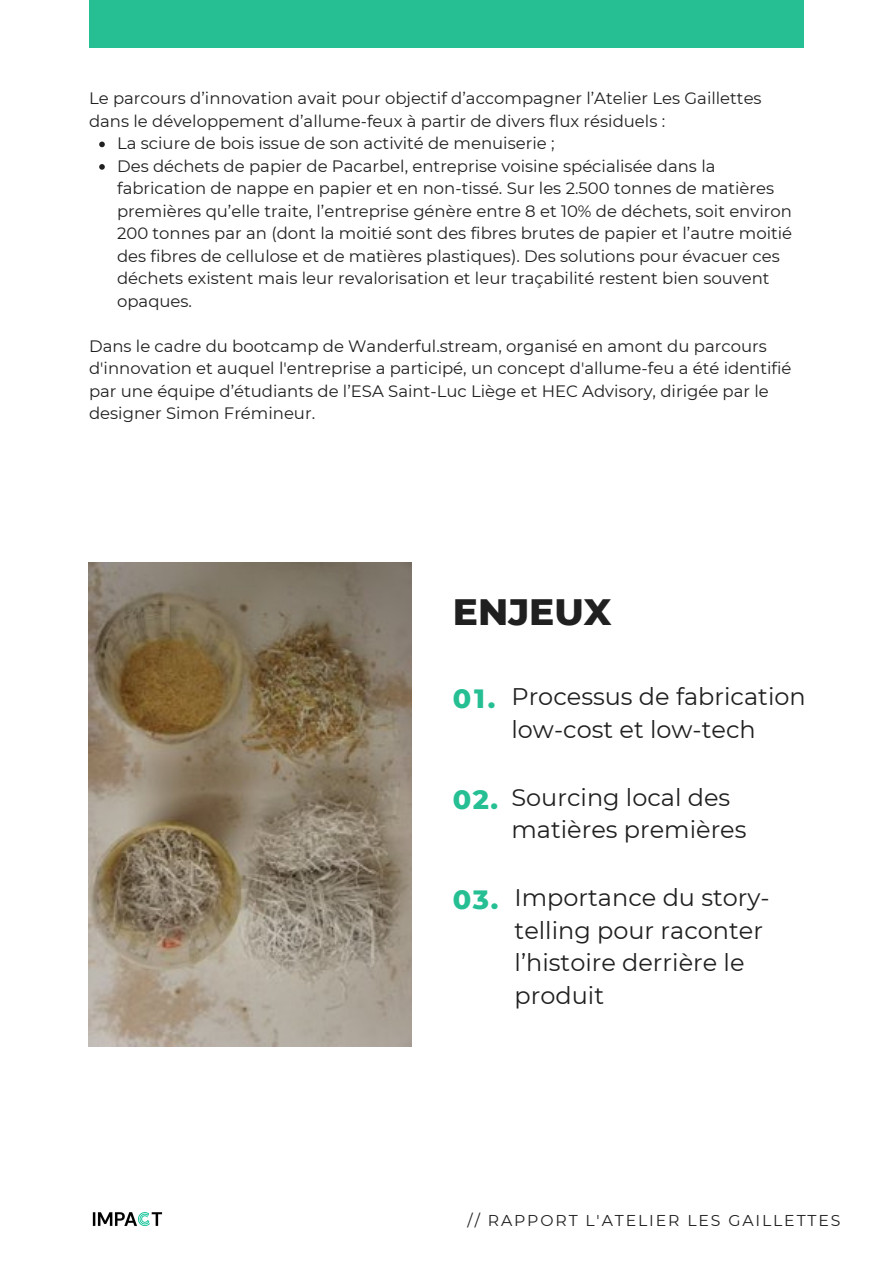
<style>
.page{position:relative;width:893px;height:1264px;background:#fff}
.page>*{position:absolute;margin:0;border:0;box-sizing:border-box;transform-origin:0 0}
.t1{font:800 37.5px "Montserrat";color:#202020}
.t2{font:800 27px "Montserrat";color:#26bf93}
.t3{font:24px/32.5px "Montserrat";color:#202020}
.t4{font:16.5px/22.5px "Montserrat";color:#202020}
.t5{font:15.75px "Montserrat";letter-spacing:.12em;color:#202020}
</style>
<div class="page">
<div style="left:89px;top:1px;width:714px;height:47px;background:#26bf93"></div>
<img style="left:93px;top:1212px;width:69px;height:14px">
<img style="left:89px;top:562px;width:322px;height:484px">
<svg style="left:99px;top:142px;width:6px;height:5px"></svg>
<svg style="left:99px;top:164px;width:6px;height:6px"></svg>
<p class="t4" style="left:89px;top:87px;width:674px">Le parcours d’innovation avait pour objectif d’accompagner l’Atelier Les Gaillettes dans le développement d’allume-feux à partir de divers flux résiduels :</p>
<p class="t4" style="left:117px;top:132px;width:439px">La sciure de bois issue de son activité de menuiserie ;</p>
<p class="t4" style="left:117px;top:155px;width:676px">Des déchets de papier de Pacarbel, entreprise voisine spécialisée dans la fabrication de nappe en papier et en non-tissé. Sur les 2.500 tonnes de matières premières qu’elle traite, l’entreprise génère entre 8 et 10% de déchets, soit environ 200 tonnes par an (dont la moitié sont des fibres brutes de papier et l’autre moitié des fibres de cellulose et de matières plastiques). Des solutions pour évacuer ces déchets existent mais leur revalorisation et leur traçabilité restent bien souvent opaques.</p>
<p class="t4" style="left:89px;top:335px;width:704px">Dans le cadre du bootcamp de Wanderful.stream, organisé en amont du parcours d'innovation et auquel l'entreprise a participé, un concept d'allume-feu a été identifié par une équipe d’étudiants de l’ESA Saint-Luc Liège et HEC Advisory, dirigée par le designer Simon Frémineur.</p>
<p class="t1" style="left:453px;top:588px;width:160px">ENJEUX</p>
<p class="t2" style="left:453px;top:682px;width:44px">01.</p>
<p class="t3" style="left:511px;top:680px;width:296px">Processus de fabrication low-cost et low-tech</p>
<p class="t2" style="left:453px;top:782px;width:47px">02.</p>
<p class="t3" style="left:511px;top:780px;width:236px">Sourcing local des matières premières</p>
<p class="t2" style="left:453px;top:882px;width:47px">03.</p>
<p class="t3" style="left:514px;top:881px;width:256px">Importance du story&shy;telling pour raconter l’histoire derrière le produit</p>
<p class="t5" style="left:467px;top:1210px;width:374px">// RAPPORT L'ATELIER LES GAILLETTES</p>
</div>
